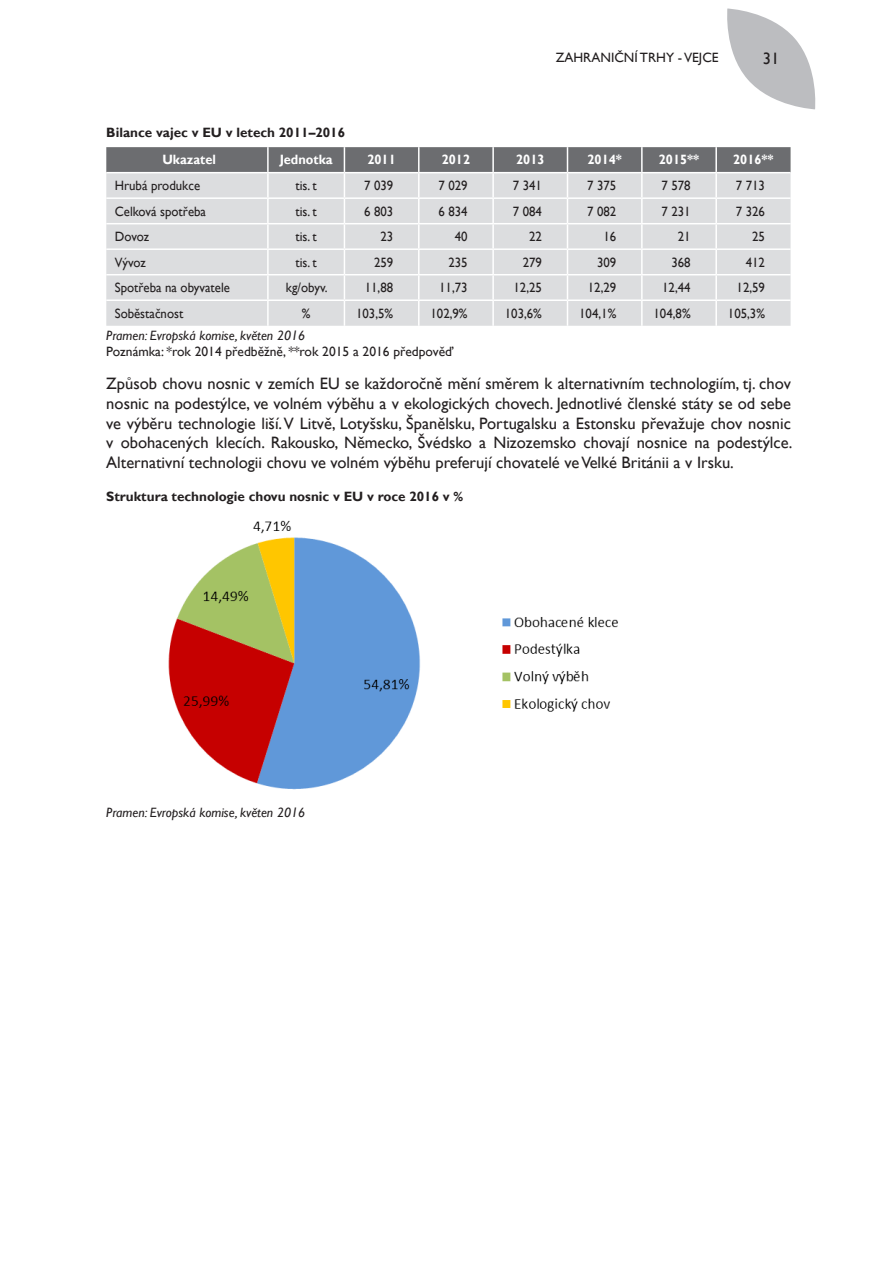
<style>
.page{position:relative;width:893px;height:1263px;background:#fff}
.page>*{position:absolute;margin:0;border:0;box-sizing:border-box;transform-origin:0 0}
.Zakladni_MZe{font:16.5px/19.8px "Gill Sans";color:#231f20;text-align:justify}
.Tabulka{font:13.5px "Gill Sans";color:#231f20;scale:.95 1}
.Nadpis_tabulka{font:700 13.5px "Gill Sans";color:#231f20}
.poznamka{font:13.5px "Gill Sans";color:#231f20}
.popiska{font:italic 13.5px "Gill Sans";color:#231f20}
.Tabulka_Zahlavi{font:700 13.5px "Gill Sans";color:#fff;scale:.95 1}
</style>
<div class="page">
<svg style="left:727px;top:9px;width:89px;height:100px"></svg>
<svg style="left:106px;top:147px;width:685px;height:179px;background:#cecfd1"></svg>
<hr style="left:642px;top:299px;width:74px;height:2px;background:#fff">
<hr style="left:641px;top:301px;width:2px;height:25px;background:#fff">
<hr style="left:716px;top:299px;width:75px;height:2px;background:#fff">
<hr style="left:715px;top:301px;width:2px;height:25px;background:#fff">
<img style="left:168px;top:520px;width:450px;height:270px">
<p class="poznamka" style="left:556px;top:49px;width:164px">ZAHRANIČNÍ TRHY - VEJCE</p>
<p class="Zakladni_MZe" style="left:763px;top:49px;width:18px">31</p>
<p class="Nadpis_tabulka" style="left:106px;top:124px;width:240px">Bilance vajec v EU v letech 2011–2016</p>
<p class="Tabulka_Zahlavi" style="left:162px;top:152px;width:58px">Ukazatel</p>
<p class="Tabulka_Zahlavi" style="left:280px;top:152px;width:57px">Jednotka</p>
<p class="Tabulka_Zahlavi" style="left:367px;top:152px;width:31px">2011</p>
<p class="Tabulka_Zahlavi" style="left:442px;top:152px;width:31px">2012</p>
<p class="Tabulka_Zahlavi" style="left:516px;top:152px;width:31px">2013</p>
<p class="Tabulka_Zahlavi" style="left:587px;top:152px;width:38px">2014*</p>
<p class="Tabulka_Zahlavi" style="left:659px;top:152px;width:44px">2015**</p>
<p class="Tabulka_Zahlavi" style="left:733px;top:152px;width:44px">2016**</p>
<p class="Tabulka" style="left:115px;top:178px;width:91px">Hrubá produkce</p>
<p class="Tabulka" style="left:295px;top:178px;width:24px">tis. t</p>
<p class="Tabulka" style="left:364px;top:178px;width:32px">7 039</p>
<p class="Tabulka" style="left:438px;top:178px;width:32px">7 029</p>
<p class="Tabulka" style="left:513px;top:178px;width:32px">7 341</p>
<p class="Tabulka" style="left:587px;top:178px;width:32px">7 375</p>
<p class="Tabulka" style="left:661px;top:178px;width:32px">7 578</p>
<p class="Tabulka" style="left:736px;top:178px;width:32px">7 713</p>
<p class="Tabulka" style="left:115px;top:203px;width:98px">Celková spotřeba</p>
<p class="Tabulka" style="left:295px;top:203px;width:24px">tis. t</p>
<p class="Tabulka" style="left:364px;top:203px;width:32px">6 803</p>
<p class="Tabulka" style="left:438px;top:203px;width:32px">6 834</p>
<p class="Tabulka" style="left:513px;top:203px;width:32px">7 084</p>
<p class="Tabulka" style="left:587px;top:203px;width:32px">7 082</p>
<p class="Tabulka" style="left:661px;top:203px;width:32px">7 231</p>
<p class="Tabulka" style="left:736px;top:203px;width:32px">7 326</p>
<p class="Tabulka" style="left:115px;top:229px;width:38px">Dovoz</p>
<p class="Tabulka" style="left:295px;top:229px;width:24px">tis. t</p>
<p class="Tabulka" style="left:380px;top:229px;width:15px">23</p>
<p class="Tabulka" style="left:455px;top:229px;width:15px">40</p>
<p class="Tabulka" style="left:529px;top:229px;width:15px">22</p>
<p class="Tabulka" style="left:603px;top:229px;width:15px">16</p>
<p class="Tabulka" style="left:678px;top:229px;width:15px">21</p>
<p class="Tabulka" style="left:752px;top:229px;width:15px">25</p>
<p class="Tabulka" style="left:115px;top:254px;width:34px">Vývoz</p>
<p class="Tabulka" style="left:295px;top:254px;width:24px">tis. t</p>
<p class="Tabulka" style="left:374px;top:254px;width:22px">259</p>
<p class="Tabulka" style="left:448px;top:254px;width:22px">235</p>
<p class="Tabulka" style="left:523px;top:254px;width:22px">279</p>
<p class="Tabulka" style="left:597px;top:254px;width:22px">309</p>
<p class="Tabulka" style="left:671px;top:254px;width:22px">368</p>
<p class="Tabulka" style="left:746px;top:254px;width:22px">412</p>
<p class="Tabulka" style="left:115px;top:280px;width:123px">Spotřeba na obyvatele</p>
<p class="Tabulka" style="left:286px;top:280px;width:46px">kg/obyv.</p>
<p class="Tabulka" style="left:365px;top:280px;width:31px">11,88</p>
<p class="Tabulka" style="left:439px;top:280px;width:31px">11,73</p>
<p class="Tabulka" style="left:513px;top:280px;width:31px">12,25</p>
<p class="Tabulka" style="left:588px;top:280px;width:31px">12,29</p>
<p class="Tabulka" style="left:662px;top:280px;width:31px">12,44</p>
<p class="Tabulka" style="left:737px;top:280px;width:31px">12,59</p>
<p class="Tabulka" style="left:115px;top:306px;width:74px">Soběstačnost</p>
<p class="Tabulka" style="left:302px;top:306px;width:11px">%</p>
<p class="Tabulka" style="left:356px;top:306px;width:41px">103,5%</p>
<p class="Tabulka" style="left:430px;top:306px;width:41px">102,9%</p>
<p class="Tabulka" style="left:505px;top:306px;width:41px">103,6%</p>
<p class="Tabulka" style="left:579px;top:306px;width:41px">104,1%</p>
<p class="Tabulka" style="left:654px;top:306px;width:41px">104,8%</p>
<p class="Tabulka" style="left:728px;top:306px;width:41px">105,3%</p>
<p class="popiska" style="left:106px;top:328px;width:200px">Pramen: Evropská komise, květen 2016</p>
<p class="poznamka" style="left:106px;top:344px;width:348px">Poznámka: *rok 2014 předběžně, **rok 2015 a 2016 předpověď</p>
<p class="Zakladni_MZe" style="left:106px;top:374px;width:688px">Způsob chovu nosnic v zemích EU se každoročně mění směrem k alternativním technologiím, tj. chov nosnic na podestýlce, ve volném výběhu a v ekologických chovech. Jednotlivé členské státy se od sebe ve výběru technologie liší. V Litvě, Lotyšsku, Španělsku, Portugalsku a Estonsku převažuje chov nosnic v obohacených klecích. Rakousko, Německo, Švédsko a Nizozemsko chovají nosnice na podestýlce.<br>Alternativní technologii chovu ve volném výběhu preferují chovatelé ve Velké Británii a v Irsku.</p>
<p class="Nadpis_tabulka" style="left:106px;top:489px;width:358px">Struktura technologie chovu nosnic v EU v roce 2016 v %</p>
<p class="popiska" style="left:106px;top:805px;width:200px">Pramen: Evropská komise, květen 2016</p>
</div>
